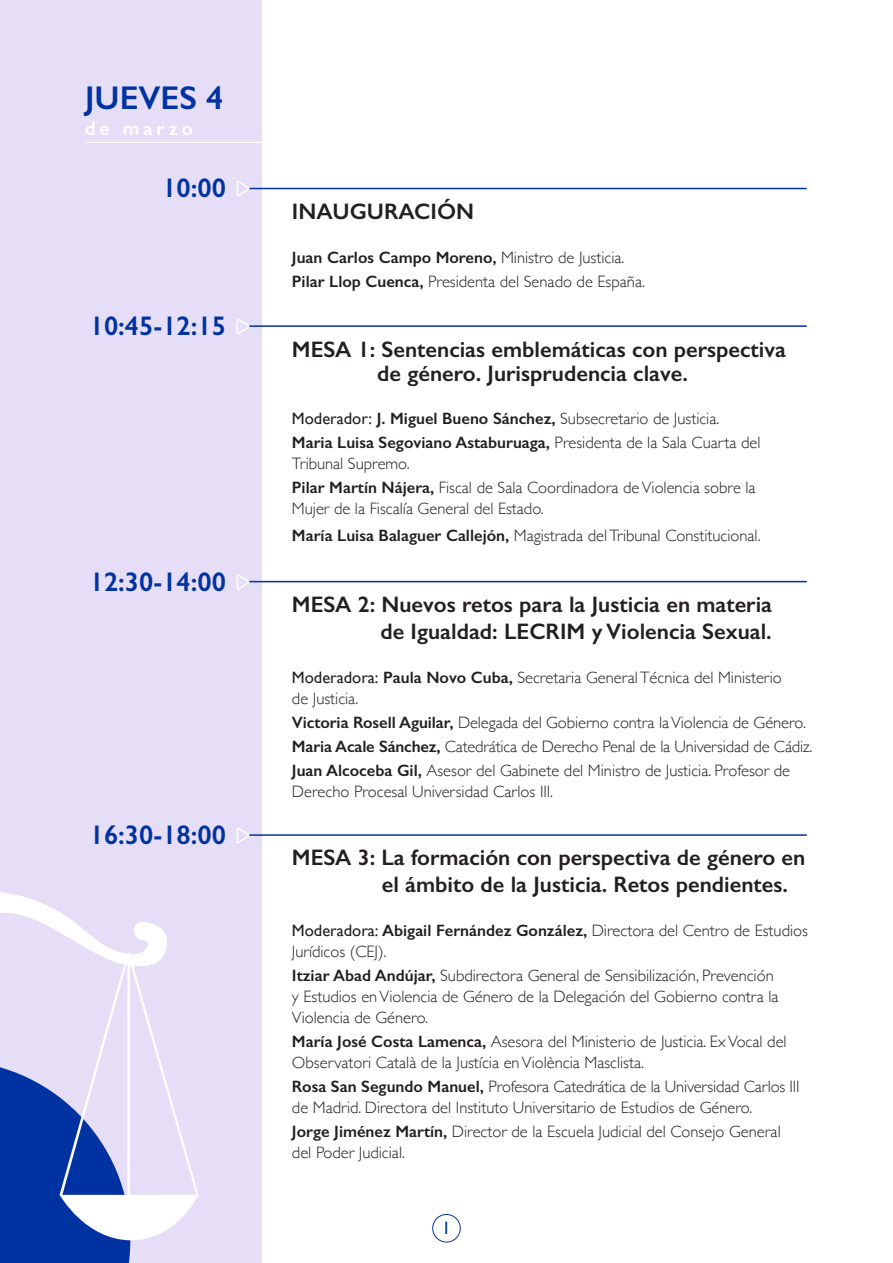
<style>
.page{position:relative;width:893px;height:1263px;background:#fff}
.page>*{position:absolute;margin:0;border:0;box-sizing:border-box;transform-origin:0 0}
.t1{font:600 33px "Gill Sans";color:#0033a1}
.t2{font:600 27px "Gill Sans";color:#0033a1}
.t3{font:600 22.5px/24px "Gill Sans";color:#231f20;text-align:center}
.t4{font:600 19.5px "Gill Sans";letter-spacing:.2em;color:#fff}
.t5{font:18px "Gill Sans";color:#0033a1}
.t6{font:300 16.5px/21px "Gill Sans";color:#231f20}
.t7{font:600 16.5px "Gill Sans";color:#231f20}
.s1{font-weight:300}
.s2{font-weight:600}
.s3{font-weight:400}
</style>
<div class="page">
<div style="left:0;top:0;width:261px;height:1263px;background:#e6def7"></div>
<hr style="left:85px;top:142px;width:723px;height:1px;background:#fff">
<hr style="left:248px;top:188px;width:559px;height:1px;background:#0033a1">
<hr style="left:248px;top:325px;width:559px;height:2px;background:#0033a1">
<hr style="left:248px;top:581px;width:559px;height:1px;background:#0033a1">
<hr style="left:248px;top:834px;width:559px;height:2px;background:#0033a1">
<svg style="left:236px;top:181px;width:14px;height:15px"></svg>
<svg style="left:236px;top:319px;width:14px;height:15px"></svg>
<svg style="left:236px;top:574px;width:14px;height:16px"></svg>
<svg style="left:236px;top:828px;width:14px;height:15px"></svg>
<div style="left:432px;top:1214px;width:29px;height:28px;border:1px solid #0033a1;border-radius:50%"></div>
<svg style="left:0;top:892px;width:199px;height:371px"></svg>
<p class="t1" style="left:85px;top:78px;width:140px">JUEVES 4</p>
<p class="t4" style="left:85px;top:117px;width:109px">de marzo</p>
<p class="t2" style="left:162px;top:172px;width:65px">10:00</p>
<p class="t2" style="left:90px;top:310px;width:138px">10:45-12:15</p>
<p class="t2" style="left:90px;top:565px;width:138px">12:30-14:00</p>
<p class="t2" style="left:90px;top:819px;width:138px">16:30-18:00</p>
<p class="t3" style="left:292px;top:199px;width:184px">INAUGURACIÓN</p>
<p class="t7" style="left:292px;top:248px;width:334px">Juan Carlos Campo Moreno, <span class="s1">Ministro de Justicia.</span></p>
<p class="t6" style="left:292px;top:271px;width:354px"><span class="s2">Pilar Llop Cuenca,</span> Presidenta del Senado de España.</p>
<p class="t3" style="left:292px;top:337px;width:496px">MESA 1: Sentencias emblemáticas con perspectiva de género. Jurisprudencia clave.</p>
<p class="t6" style="left:292px;top:407px;width:429px"><span class="s3">Moderador:</span> <span class="s2">J. Miguel Bueno Sánchez,</span> Subsecretario de Justicia.</p>
<p class="t6" style="left:292px;top:431px;width:470px"><span class="s2">Maria Luisa Segoviano Astaburuaga,</span> Presidenta de la Sala Cuarta del<br>Tribunal Supremo.</p>
<p class="t6" style="left:292px;top:476px;width:465px"><span class="s2">Pilar Martín Nájera,</span> Fiscal de Sala Coordinadora de Violencia sobre la</p>
<p class="t6" style="left:292px;top:497px;width:253px">Mujer de la Fiscalía General del Estado.</p>
<p class="t6" style="left:292px;top:524px;width:470px"><span class="s2">María Luisa Balaguer Callejón,</span> Magistrada del Tribunal Constitucional.</p>
<p class="t3" style="left:292px;top:592px;width:482px">MESA 2: Nuevos retos para la Justicia en materia</p>
<p class="t3" style="left:380px;top:619px;width:393px">de Igualdad: LECRIM y Violencia Sexual.</p>
<p class="t6" style="left:292px;top:666px;width:491px"><span class="s3">Moderadora:</span> <span class="s2">Paula Novo Cuba,</span> Secretaria General Técnica del Ministerio</p>
<p class="t6" style="left:292px;top:687px;width:68px">de Justicia.</p>
<p class="t6" style="left:292px;top:711px;width:515px"><span class="s2">Victoria Rosell Aguilar,</span> Delegada del Gobierno contra la Violencia de Género.</p>
<p class="t6" style="left:292px;top:735px;width:522px"><span class="s2">Maria Acale Sánchez,</span> Catedrática de Derecho Penal de la Universidad de Cádiz.</p>
<p class="t6" style="left:292px;top:759px;width:500px"><span class="s2">Juan Alcoceba Gil,</span> Asesor del Gabinete del Ministro de Justicia. Profesor de<br>Derecho Procesal Universidad Carlos III.</p>
<p class="t3" style="left:292px;top:846px;width:515px">MESA 3: La formación con perspectiva de género en</p>
<p class="t3" style="left:382px;top:873px;width:408px">el ámbito de la Justicia. Retos pendientes.</p>
<p class="t6" style="left:292px;top:919px;width:517px"><span class="s3">Moderadora:</span> <span class="s2">Abigail Fernández González,</span> Directora del Centro de Estudios<br>Jurídicos (CEJ).</p>
<p class="t6" style="left:292px;top:964px;width:488px"><span class="s2">Itziar Abad Andújar,</span> Subdirectora General de Sensibilización, Prevención y Estudios en Violencia de Género de la Delegación del Gobierno contra la<br>Violencia de Género.</p>
<p class="t6" style="left:292px;top:1030px;width:496px"><span class="s2">María José Costa Lamenca,</span> Asesora del Ministerio de Justicia. Ex Vocal del<br>Observatori Català de la Justícia en Violència Masclista.</p>
<p class="t6" style="left:292px;top:1075px;width:509px"><span class="s2">Rosa San Segundo Manuel,</span> Profesora Catedrática de la Universidad Carlos III de Madrid. Directora del Instituto Universitario de Estudios de Género.</p>
<p class="t6" style="left:292px;top:1120px;width:490px"><span class="s2">Jorge Jiménez Martín,</span> Director de la Escuela Judicial del Consejo General</p>
<p class="t6" style="left:292px;top:1141px;width:115px">del Poder Judicial.</p>
<p class="t5" style="left:442px;top:1217px;width:10px">1</p>
</div>
